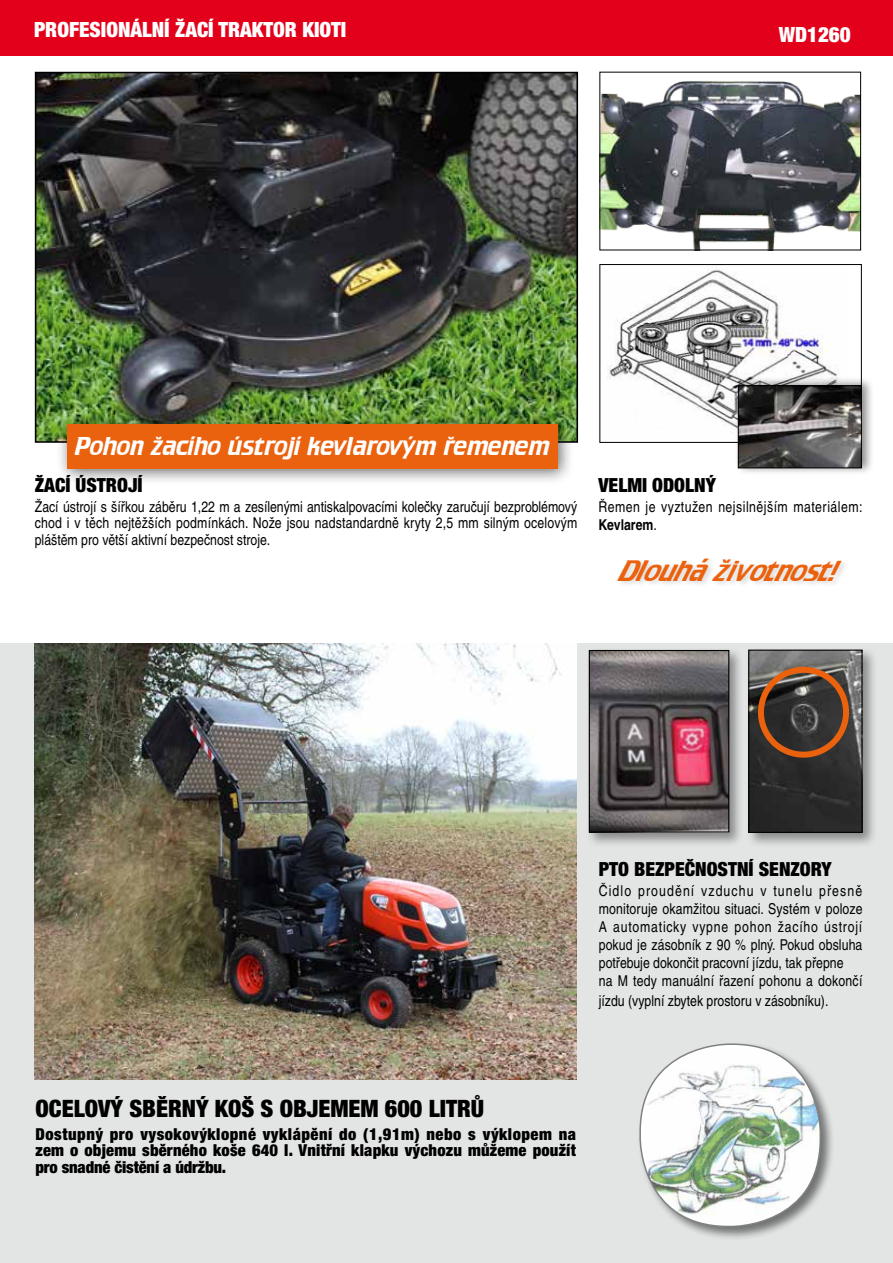
<style>
.page{position:relative;width:893px;height:1263px;background:#fff}
.page>*{position:absolute;margin:0;border:0;box-sizing:border-box;transform-origin:0 0}
.t1{font:italic 30px "Trekker";color:#ea620e}
.t2{font:900 condensed 24px "Helvetica Neue CE";color:#000}
.t3{font:22.5px "Crillee CE";color:#fff}
.t4{font:900 condensed 21px "Helvetica Neue CE";color:#fff}
.t5{font:900 condensed 19.5px "Helvetica Neue CE";color:#000}
.t6{font:900 condensed 16.5px/16.5px "Helvetica Neue CE";letter-spacing:.015em;color:#000;text-align:justify}
.t7{font:condensed 15px/18px "Helvetica CE";letter-spacing:.01em;color:#000}
.t8{font:condensed 15px/18px "Helvetica CE";letter-spacing:.03em;color:#000}
.s1{font-weight:700}
</style>
<div class="page">
<div style="left:0;top:0;width:893px;height:55px;background:#e2001a"></div>
<div style="left:0;top:643px;width:893px;height:620px;background:#e3e4e4"></div>
<img style="left:601px;top:81px;width:258px;height:167px">
<div style="left:586px;top:647px;width:159px;height:201px;background:#000;opacity:.4"></div>
<img style="left:591px;top:652px;width:136px;height:178px">
<div style="left:589px;top:650px;width:140px;height:182px;border:1px solid #000"></div>
<div style="left:745px;top:647px;width:132px;height:201px;background:#000;opacity:.4"></div>
<img style="left:750px;top:652px;width:111px;height:179px">
<div style="left:748px;top:650px;width:115px;height:183px;border:1px solid #000"></div>
<img style="left:38px;top:75px;width:537px;height:365px">
<div style="left:758px;top:667px;width:91px;height:91px;border:6px solid #ea620d;border-radius:50%"></div>
<img style="left:35px;top:643px;width:541px;height:436px">
<div style="left:617px;top:556px;width:232px;height:32px;background:#000;opacity:.14"></div>
<div style="left:637px;top:1041px;width:198px;height:200px;background:#000;opacity:.5"></div>
<img style="left:645px;top:1050px;width:175px;height:176px">
<img style="left:607px;top:270px;width:230px;height:157px">
<div style="left:599px;top:264px;width:263px;height:179px;border:1px solid #000"></div>
<div style="left:56px;top:413px;width:519px;height:72px;background:#000;opacity:.6"></div>
<div style="left:67px;top:424px;width:491px;height:44px;background:#ea620e"></div>
<div style="left:734px;top:376px;width:140px;height:100px;background:#000;opacity:.45"></div>
<img style="left:740px;top:387px;width:120px;height:79px">
<div style="left:738px;top:385px;width:124px;height:83px;border:1px solid #000"></div>
<h3 class="t4" style="left:34px;top:18px;width:314px">PROFESIONÁLNÍ ŽACÍ TRAKTOR KIOTI</h3>
<h3 class="t4" style="left:779px;top:22px;width:74px">WD1260</h3>
<h3 class="t3" style="left:75px;top:431px;width:476px">Pohon žacího ústrojí kevlarovým řemenem</h3>
<h3 class="t5" style="left:35px;top:474px;width:109px">ŽACÍ ÚSTROJÍ</h3>
<p class="t7" style="left:35px;top:498px;width:544px;line-height:16.5px;text-align:justify">Žací ústrojí s šířkou záběru 1,22 m a zesílenými antiskalpovacími kolečky zaručují bezproblémový chod i v těch nejtěžších podmínkách. Nože jsou nadstandardně kryty 2,5 mm silným ocelovým pláštěm pro větší aktivní bezpečnost stroje.</p>
<h3 class="t5" style="left:598px;top:474px;width:119px">VELMI ODOLNÝ</h3>
<p class="t8" style="left:598px;top:498px;width:266px">Řemen je vyztužen nejsilnějším materiálem:<br><span class="s1">Kevlarem</span>.</p>
<h1 class="t1" style="left:617px;top:555px;width:232px">Dlouháživotnost!</h1>
<h3 class="t5" style="left:599px;top:858px;width:234px">PTO BEZPEČNOSTNÍ SENZORY</h3>
<p class="t7" style="left:599px;top:881px;width:265px">Čidlo proudění vzduchu v tunelu přesně monitoruje okamžitou situaci. Systém v poloze A automaticky vypne pohon žacího ústrojí pokud je zásobník z 90 % plný. Pokud obsluha potřebuje dokončit pracovní jízdu, tak přepne<br>na M tedy manuální řazení pohonu a dokončí</p>
<p class="t7" style="left:599px;top:992px;width:231px">jízdu (vyplní zbytek prostoru v zásobníku).</p>
<h2 class="t2" style="left:35px;top:1095px;width:450px">OCELOVÝ SBĚRNÝ KOŠ S OBJEMEM 600 LITRŮ</h2>
<p class="t6" style="left:35px;top:1125px;width:542px">Dostupný pro vysokovýklopné vyklápění do (1,91m) nebo s výklopem na zem o objemu sběrného koše 640 l. Vnitřní klapku výchozu můžeme použít pro snadné čistění a údržbu.</p>
</div>
